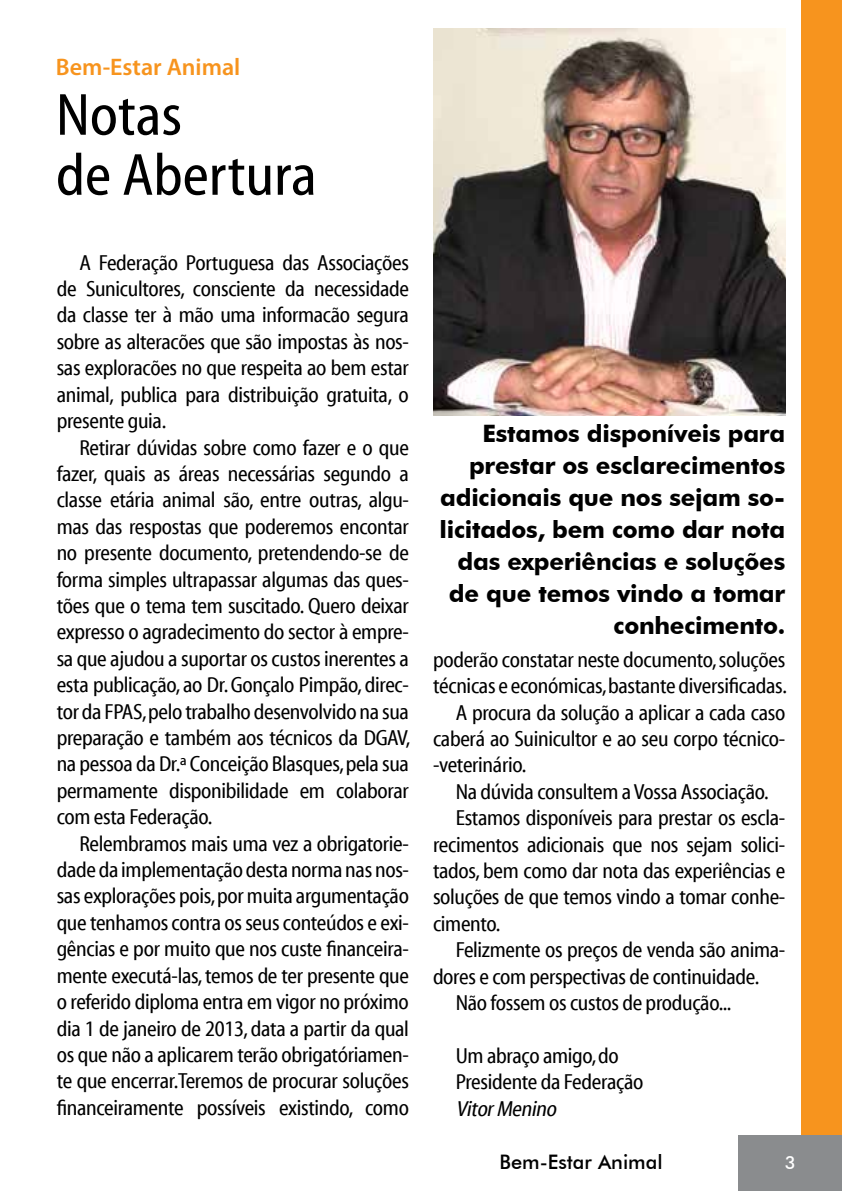
<style>
.page{position:relative;width:842px;height:1191px;background:#fff}
.page>*{position:absolute;margin:0;border:0;box-sizing:border-box;transform-origin:0 0}
.t1{font:60px/60px "Myriad Cn Web";color:#000}
.t2{font:700 24px/32px "Futura BT";letter-spacing:-.01em;color:#000;text-align:right}
.t3{font:600 24px "Myriad Pro";color:#f7941e}
.t4{font:22px/26.4px "Myriad Cn Web";letter-spacing:-.015em;color:#000;text-align:justify}
.t5{font:italic 22px "Myriad Cn Web";color:#000}
.t6{font:500 20px "Futura BT";color:#000}
.t7{font:500 18px "Futura BT";color:#fff}
</style>
<div class="page">
<div style="left:801px;top:0;width:41px;height:1142px;background:#f7941e"></div>
<div style="left:738px;top:1135px;width:104px;height:56px;background:#8a8c8e"></div>
<img style="left:433px;top:28px;width:352px;height:387px">
<p class="t3" style="left:56px;top:53px;width:186px">Bem-Estar Animal</p>
<h1 class="t1" style="left:56px;top:86px;width:262px">Notas<br>de Abertura</h1>
<p class="t4" style="left:57px;top:250px;width:354px;text-indent:23px">A Federação Portuguesa das Associações de Sunicultores, consciente da necessidade da classe ter à mão uma informacão segura sobre as alteracões que são impostas às nos&shy;sas exploracões no que respeita ao bem estar animal, publica para distribuição gratuita, o presente guia.</p>
<p class="t4" style="left:57px;top:434px;width:355px;text-indent:23px">Retirar dúvidas sobre como fazer e o que fazer, quais as áreas necessárias segundo a classe etária animal são, entre outras, algu&shy;mas das respostas que poderemos encontar no presente documento, pretendendo-se de forma simples ultrapassar algumas das ques&shy;tões que o tema tem suscitado. Quero deixar expresso o agradecimento do sector à empre&shy;sa que ajudou a suportar os custos inerentes a esta publicação, ao Dr. Gonçalo Pimpão, direc&shy;tor da FPAS, pelo trabalho desenvolvido na sua preparação e também aos técnicos da DGAV, na pessoa da Dr.ª Conceição Blasques, pela sua permamente disponibilidade em colaborar com esta Federação.</p>
<p class="t4" style="left:57px;top:830px;width:354px;text-indent:23px">Relembramos mais uma vez a obrigatorie&shy;dade da implementação desta norma nas nos&shy;sas explorações pois, por muita argumentação que tenhamos contra os seus conteúdos e exi&shy;gências e por muito que nos custe financeira&shy;mente executá-las, temos de ter presente que o referido diploma entra em vigor no próximo dia 1 de janeiro de 2013, data a partir da qual os que não a aplicarem terão obrigatóriamen&shy;te que encerrar.Teremos de procurar soluções financeiramente possíveis existindo, como</p>
<p class="t2" style="left:440px;top:417px;width:347px">Estamos disponíveis para prestar os esclarecimentos adicionais que nos sejam so&shy;licitados, bem como dar nota das experiências e soluções de que temos vindo a tomar conhecimento.</p>
<p class="t4" style="left:433px;top:646px;width:354px">poderão constatar neste documento, soluções</p>
<p class="t4" style="left:433px;top:673px;width:355px">técnicas e económicas, bastante diversificadas.</p>
<p class="t4" style="left:456px;top:699px;width:331px">A procura da solução a aplicar a cada caso</p>
<p class="t4" style="left:433px;top:726px;width:354px">caberá ao Suinicultor e ao seu corpo técnico-</p>
<p class="t4" style="left:433px;top:752px;width:95px">-veterinário.</p>
<p class="t4" style="left:456px;top:778px;width:315px">Na dúvida consultem a Vossa Associação.</p>
<p class="t4" style="left:456px;top:805px;width:331px">Estamos disponíveis para prestar os escla-</p>
<p class="t4" style="left:433px;top:831px;width:354px">recimentos adicionais que nos sejam solici-</p>
<p class="t4" style="left:433px;top:858px;width:354px">tados, bem como dar nota das experiências e</p>
<p class="t4" style="left:433px;top:884px;width:354px">soluções de que temos vindo a tomar conhe-</p>
<p class="t4" style="left:433px;top:910px;width:69px">cimento.</p>
<p class="t4" style="left:456px;top:937px;width:331px">Felizmente os preços de venda são anima-</p>
<p class="t4" style="left:433px;top:963px;width:328px">dores e com perspectivas de continuidade.</p>
<p class="t4" style="left:456px;top:990px;width:277px">Não fossem os custos de produção...</p>
<p class="t4" style="left:456px;top:1042px;width:189px">Um abraço amigo, do<br>Presidente da Federação</p>
<p class="t5" style="left:456px;top:1096px;width:106px">VitorMenino</p>
<p class="t6" style="left:499px;top:1150px;width:165px">Bem-Estar Animal</p>
<p class="t7" style="left:785px;top:1151px;width:12px">3</p>
</div>
